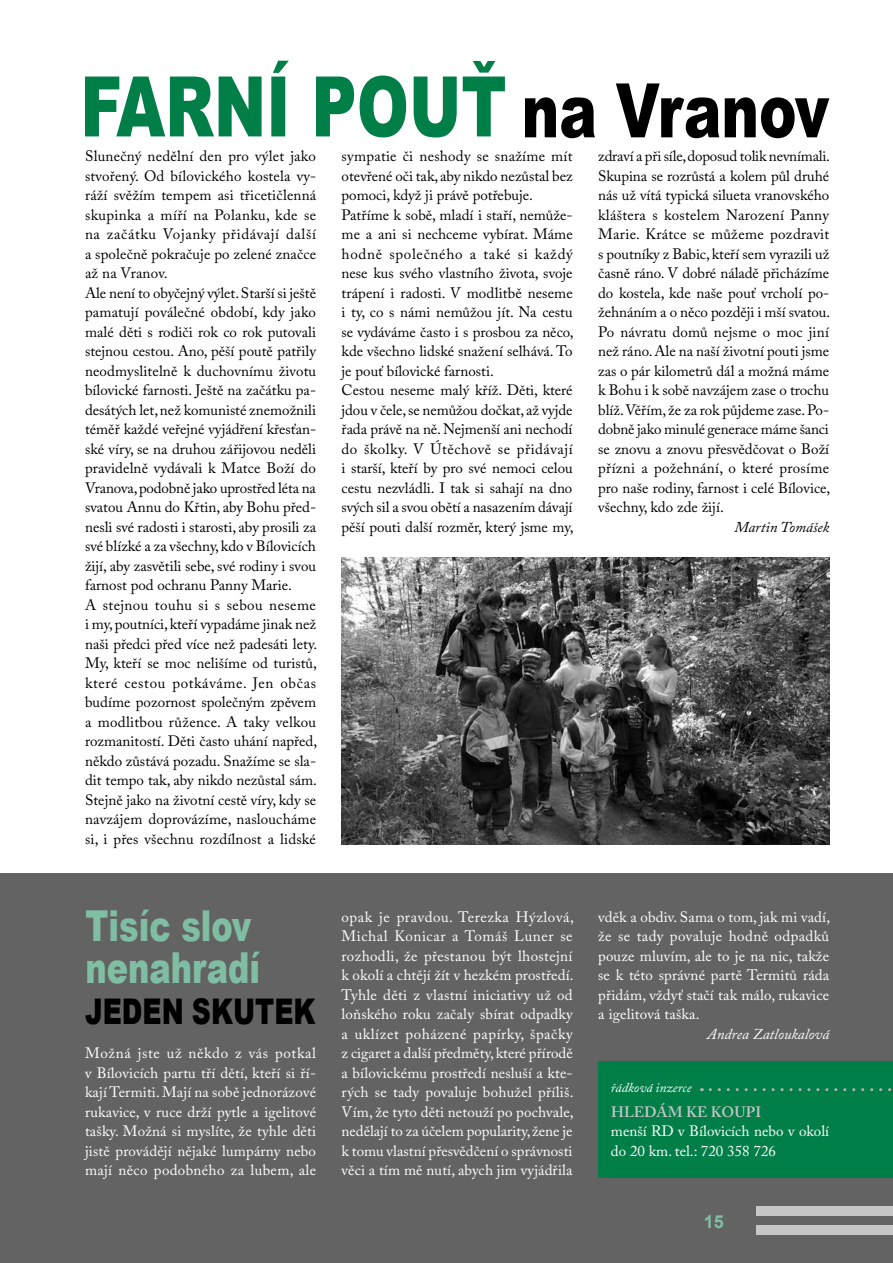
<style>
.page{position:relative;width:893px;height:1263px;background:#fff}
.page>*{position:absolute;margin:0;border:0;box-sizing:border-box;transform-origin:0 0}
.t1{font:900 83.7px "Arial";color:#007e48;scale:.75 1}
.t2{font:900 42.6px/42.6px "Arial";color:#80bea3;scale:.75 1}
.t3{font:900 35.4px "Arial";color:#000;scale:.75 1}
.t4{font:700 18px "Arial";color:#80bea3}
.t5{font:15px/19.5px "Adobe Caslon Pro";color:#000}
.t6{font:15px/19.5px "Adobe Caslon Pro";letter-spacing:.01em;color:#fff;text-align:justify}
.t7{font:italic 15px "Adobe Caslon Pro";color:#fff}
.t8{font:600 15px "Adobe Caslon Pro";letter-spacing:.015em;color:#c6c6c6}
.t9{font:italic 15px "Adobe Caslon Pro";color:#000}
.t10{font:italic 13.5px "Adobe Caslon Pro";color:#fff}
.s1{font-size:75.3px;color:#000}
</style>
<div class="page">
<div style="left:0;top:873px;width:893px;height:390px;background:#646363"></div>
<div style="left:598px;top:1062px;width:295px;height:116px;background:#007e48"></div>
<svg style="left:710px;top:1088px;width:182px;height:3px"></svg>
<div style="left:757px;top:1206px;width:136px;height:10px;background:#c6c6c6"></div>
<div style="left:757px;top:1225px;width:136px;height:9px;background:#c6c6c6"></div>
<img style="left:342px;top:557px;width:487px;height:287px">
<h1 class="t1" style="left:80px;top:46px;width:1000px">Farní pouť <span class="s1">na Vranov</span></h1>
<p class="t5" style="left:85px;top:146px;width:234px">Slunečný nedělní den pro výlet jako stvořený. Od bílovického kostela vy&shy;ráží svěžím tempem asi třicetičlenná skupinka a míří na Polanku, kde se na začátku Vojanky přidávají další a společně pokračuje po zelené značce až na Vranov.<br>Ale není to obyčejný výlet. Starší si ještě pamatují poválečné období, kdy jako malé děti s rodiči rok co rok putovali stejnou cestou. Ano, pěší poutě patřily neodmyslitelně k duchovnímu životu bílovické farnosti. Ještě na začátku pa&shy;desátých let, než komunisté znemožnili téměř každé veřejné vyjádření křesťan&shy;ské víry, se na druhou zářijovou neděli pravidelně vydávali k Matce Boží do Vranova, podobně jako uprostřed léta na svatou Annu do Křtin, aby Bohu před&shy;nesli své radosti i starosti, aby prosili za své blízké a za všechny, kdo v Bílovicích žijí, aby zasvětili sebe, své rodiny i svou farnost pod ochranu Panny Marie.<br>A stejnou touhu si s sebou neseme i my, poutníci, kteří vypadáme jinak než naši předci před více než padesáti lety.<br>My, kteří se moc nelišíme od turistů, které cestou potkáváme. Jen občas budíme pozornost společným zpěvem a modlitbou růžence. A taky velkou rozmanitostí. Děti často uhání napřed, někdo zůstává pozadu. Snažíme se sla&shy;dit tempo tak, aby nikdo nezůstal sám.<br>Stejně jako na životní cestě víry, kdy se navzájem doprovázíme, nasloucháme si, i přes všechnu rozdílnost a lidské</p>
<p class="t5" style="left:342px;top:146px;width:234px">sympatie či neshody se snažíme mít otevřené oči tak, aby nikdo nezůstal bez pomoci, když ji právě potřebuje.<br>Patříme k sobě, mladí i staří, nemůže&shy;me a ani si nechceme vybírat. Máme hodně společného a také si každý nese kus svého vlastního života, svoje trápení i radosti. V modlitbě neseme i ty, co s námi nemůžou jít. Na cestu se vydáváme často i s prosbou za něco, kde všechno lidské snažení selhává. To je pouť bílovické farnosti.<br>Cestou neseme malý kříž. Děti, které jdou v čele, se nemůžou dočkat, až vyjde řada právě na ně. Nejmenší ani nechodí do školky. V Útěchově se přidávají i starší, kteří by pro své nemoci celou cestu nezvládli. I tak si sahají na dno svých sil a svou obětí a nasazením dávají pěší pouti další rozměr, který jsme my,</p>
<p class="t5" style="left:598px;top:146px;width:234px;text-align:justify">zdraví a při síle, doposud tolik nevnímali.<br>Skupina se rozrůstá a kolem půl druhé nás už vítá typická silueta vranovského kláštera s kostelem Narození Panny Marie. Krátce se můžeme pozdravit s poutníky z Babic, kteří sem vyrazili už časně ráno. V dobré náladě přicházíme do kostela, kde naše pouť vrcholí po&shy;žehnáním a o něco později i mší svatou.<br>Po návratu domů nejsme o moc jiní než ráno. Ale na naší životní pouti jsme zas o pár kilometrů dál a možná máme k Bohu i k sobě navzájem zase o trochu blíž. Věřím, že za rok půjdeme zase. Po&shy;dobně jako minulé generace máme šanci se znovu a znovu přesvědčovat o Boží přízni a požehnání, o které prosíme pro naše rodiny, farnost i celé Bílovice, všechny, kdo zde žijí.</p>
<p class="t9" style="left:734px;top:518px;width:96px">Martin Tomášek</p>
<h2 class="t2" style="left:85px;top:903px;width:235px">Tisíc slov nenahradí</h2>
<h3 class="t3" style="left:85px;top:986px;width:309px">jeden skutek</h3>
<p class="t6" style="left:85px;top:1043px;width:233px">Možná jste už někdo z vás potkal v Bílovicích partu tří dětí, kteří si ří&shy;kají Termiti. Mají na sobě jednorázové rukavice, v ruce drží pytle a igelitové tašky. Možná si myslíte, že tyhle děti jistě provádějí nějaké lumpárny nebo mají něco podobného za lubem, ale</p>
<p class="t6" style="left:342px;top:907px;width:234px">opak je pravdou. Terezka Hýzlová, Michal Konicar a Tomáš Luner se rozhodli, že přestanou být lhostejní k okolí a chtějí žít v hezkém prostředí.<br>Tyhle děti z vlastní iniciativy už od loňského roku začaly sbírat odpadky a uklízet poházené papírky, špačky z cigaret a další předměty, které přírodě a bílovickému prostředí nesluší a kte&shy;rých se tady povaluje bohužel příliš.<br>Vím, že tyto děti netouží po pochvale, nedělají to za účelem popularity, žene je k tomu vlastní přesvědčení o správnosti věci a tím mě nutí, abych jim vyjádřila</p>
<p class="t6" style="left:598px;top:907px;width:234px">vděk a obdiv. Sama o tom, jak mi vadí, že se tady povaluje hodně odpadků pouze mluvím, ale to je na nic, takže se k této správné partě Termitů ráda přidám, vždyť stačí tak málo, rukavice a igelitová taška.</p>
<p class="t7" style="left:707px;top:1025px;width:123px">Andrea Zatloukalová</p>
<p class="t10" style="left:611px;top:1079px;width:82px">řádková inzerce</p>
<p class="t8" style="left:611px;top:1103px;width:152px">HLEDÁM KE KOUPI</p>
<p class="t6" style="left:611px;top:1121px;width:220px">menší RD v Bílovicích nebo v okolí do 20 km. tel.: 720 358 726</p>
<p class="t4" style="left:704px;top:1209px;width:22px">15</p>
</div>
